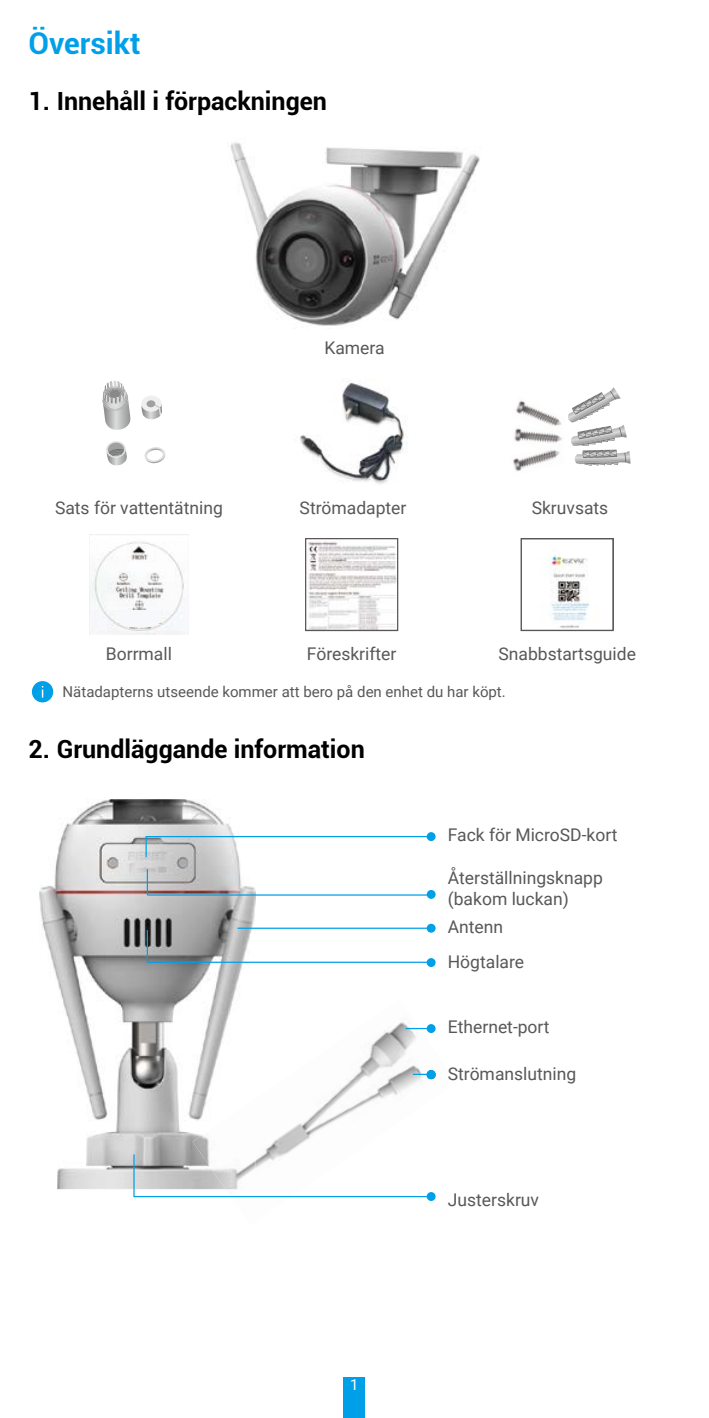
<style>
.page{position:relative;width:709px;height:1418px;background:#fff}
.page>*{position:absolute;margin:0;border:0;box-sizing:border-box;transform-origin:0 0}
.t1{font:700 30px "Roboto";color:#00a0e9}
.t2{font:700 25px "Roboto";color:#000}
.t3{font:17.5px/21px "Roboto";color:#595757}
.t4{font:15px "Roboto";color:#595757}
.t5{font:15px "Roboto";color:#fff}
</style>
<div class="page">
<div style="left:344px;top:1376px;width:21px;height:41px;background:#00a0e9"></div>
<img style="left:230px;top:142px;width:250px;height:184px">
<svg style="left:102px;top:381px;width:28px;height:49px"></svg>
<svg style="left:141px;top:396px;width:21px;height:23px"></svg>
<svg style="left:145px;top:447px;width:20px;height:16px"></svg>
<svg style="left:106px;top:441px;width:21px;height:24px"></svg>
<img style="left:300px;top:382px;width:108px;height:102px">
<svg style="left:568px;top:387px;width:62px;height:78px"></svg>
<img style="left:514px;top:430px;width:48px;height:13px">
<img style="left:515px;top:401px;width:47px;height:29px">
<img style="left:543px;top:428px;width:18px;height:7px">
<img style="left:513px;top:450px;width:47px;height:22px">
<img style="left:89px;top:534px;width:99px;height:100px">
<svg style="left:115px;top:608px;width:48px;height:21px"></svg>
<svg style="left:307px;top:541px;width:89px;height:88px"></svg>
<div style="left:305px;top:538px;width:93px;height:93px;border:1px solid #595757"></div>
<img style="left:549px;top:556px;width:40px;height:71px">
<div style="left:520px;top:538px;width:94px;height:93px;border:1px solid #595757"></div>
<div style="left:32px;top:681px;width:21px;height:21px;background:#00a0e9;border-radius:50%"></div>
<img style="left:225px;top:1022px;width:211px;height:179px">
<img style="left:39px;top:799px;width:216px;height:390px">
<img style="left:193px;top:1098px;width:62px;height:91px">
<hr style="left:133px;top:1195px;width:297px;height:2px;background:#00a0e9">
<div style="left:426px;top:1192px;width:9px;height:8px;background:#00a0e9;border-radius:50%"></div>
<div style="left:426px;top:832px;width:9px;height:9px;background:#00a0e9;border-radius:50%"></div>
<div style="left:427px;top:890px;width:8px;height:8px;background:#00a0e9;border-radius:50%"></div>
<svg style="left:147px;top:869px;width:1px;height:25px"></svg>
<hr style="left:133px;top:1154px;width:2px;height:42px;background:#00a0e9">
<hr style="left:148px;top:961px;width:281px;height:1px;background:#00a0e9">
<hr style="left:146px;top:836px;width:286px;height:1px;background:#00a0e9">
<hr style="left:145px;top:836px;width:2px;height:21px;background:#00a0e9">
<svg style="left:413px;top:1073px;width:13px;height:1px"></svg>
<div style="left:426px;top:1070px;width:9px;height:9px;background:#00a0e9;border-radius:50%"></div>
<svg style="left:426px;top:923px;width:9px;height:9px"></svg>
<div style="left:426px;top:1024px;width:9px;height:9px;background:#00a0e9;border-radius:50%"></div>
<hr style="left:237px;top:927px;width:192px;height:1px;background:#00a0e9">
<hr style="left:405px;top:1027px;width:26px;height:2px;background:#00a0e9">
<div style="left:426px;top:958px;width:9px;height:9px;background:#00a0e9;border-radius:50%"></div>
<hr style="left:147px;top:930px;width:1px;height:32px;background:#00a0e9">
<hr style="left:147px;top:894px;width:285px;height:1px;background:#00a0e9">
<h1 class="t1" style="left:28px;top:22px;width:114px">Översikt</h1>
<h2 class="t2" style="left:28px;top:83px;width:300px">1. Innehåll i förpackningen</h2>
<p class="t3" style="left:324px;top:336px;width:62px">Kamera</p>
<p class="t3" style="left:55px;top:497px;width:169px">Sats för vattentätning</p>
<p class="t3" style="left:300px;top:497px;width:108px">Strömadapter</p>
<p class="t3" style="left:531px;top:497px;width:78px">Skruvsats</p>
<p class="t3" style="left:106px;top:643px;width:68px">Borrmall</p>
<p class="t3" style="left:307px;top:643px;width:91px">Föreskrifter</p>
<p class="t3" style="left:498px;top:643px;width:139px">Snabbstartsguide</p>
<p class="t4" style="left:63px;top:681px;width:445px">Nätadapterns utseende kommer att bero på den enhet du har köpt.</p>
<h2 class="t2" style="left:28px;top:732px;width:338px">2. Grundläggande information</h2>
<p class="t3" style="left:448px;top:823px;width:171px">Fack för MicroSD-kort</p>
<p class="t3" style="left:448px;top:866px;width:157px">Återställningsknapp (bakom luckan)</p>
<p class="t3" style="left:448px;top:915px;width:57px">Antenn</p>
<p class="t3" style="left:448px;top:950px;width:78px">Högtalare</p>
<p class="t3" style="left:448px;top:1015px;width:103px">Ethernet-port</p>
<p class="t3" style="left:448px;top:1062px;width:130px">Strömanslutning</p>
<p class="t5" style="left:350px;top:1373px;width:10px">1</p>
<p class="t3" style="left:448px;top:1188px;width:93px">Justerskruv</p>
</div>
